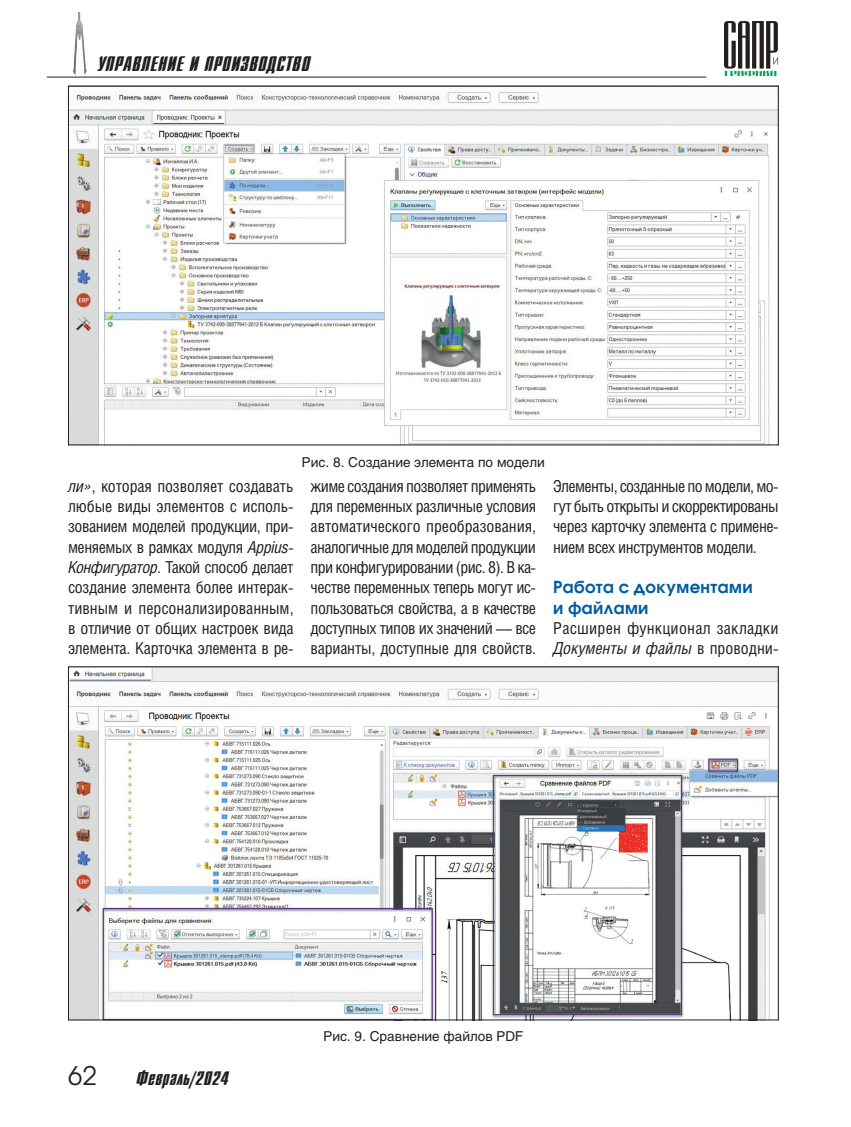
<style>
.page{position:relative;width:851px;height:1127px;background:#fff}
.page>*{position:absolute;margin:0;border:0;box-sizing:border-box;transform-origin:0 0}
.t1{font:25.5px "Avant Garde C";color:#231f20}
.t2{font:21px "Dagger C";letter-spacing:.025em;color:#231f20}
.t3{font:19.5px "Dagger C";letter-spacing:.025em;color:#231f20}
.t4{font:16.5px/20.4px "Helios Cond";letter-spacing:-.02em;color:#231f20;text-align:justify}
.t5{font:16.5px/20.4px "Helios Cond";letter-spacing:.015em;color:#231f20}
.t6{font:700 16.5px/20.4px "Avant Garde C";letter-spacing:.025em;color:#005da0}
.t7{font:13.5px "Helios";color:#231f20}
.s1{font-style:italic}
</style>
<div class="page">
<img style="left:73px;top:12px;width:14px;height:65px">
<svg style="left:724px;top:21px;width:54px;height:55px"></svg>
<hr style="left:47px;top:77px;width:659px;height:1px;background:#231f20">
<img style="left:70px;top:668px;width:706px;height:350px">
<img style="left:70px;top:91px;width:706px;height:352px">
<p class="t2" style="left:98px;top:53px;width:213px">управление и производство</p>
<p class="t7" style="left:302px;top:454px;width:244px">Рис. 8. Создание элемента по модели</p>
<p class="t4" style="left:68px;top:475px;width:227px"><span class="s1">ли»</span>, которая позволяет создавать любые виды элементов с исполь&shy;зованием моделей продукции, при&shy;меняемых в рамках модуля <span class="s1">Appius-Конфигуратор</span>. Такой способ делает создание элемента более интерак&shy;тивным и персонализированным, в отличие от общих настроек вида элемента. Карточка элемента в ре-</p>
<p class="t4" style="left:310px;top:475px;width:227px">жиме создания позволяет применять для переменных различные условия автоматического преобразования, аналогичные для моделей продукции при конфигурировании (рис. 8). В ка&shy;честве переменных теперь могут ис&shy;пользоваться свойства, а в качестве доступных типов их значений — все варианты, доступные для свойств.</p>
<p class="t4" style="left:553px;top:475px;width:227px">Элементы, созданные по модели, мо&shy;гут быть открыты и скорректированы через карточку элемента с примене&shy;нием всех инструментов модели.</p>
<p class="t6" style="left:553px;top:577px;width:201px">Работа с документами и файлами</p>
<p class="t5" style="left:553px;top:618px;width:227px">Расширен функционал закладки<br><span class="s1">Документы и файлы</span> в проводни-</p>
<h1 class="t1" style="left:68px;top:1060px;width:30px">62</h1>
<p class="t3" style="left:136px;top:1068px;width:94px">Февраль/2024</p>
<p class="t7" style="left:323px;top:1028px;width:201px">Рис. 9. Сравнение файлов PDF</p>
</div>
